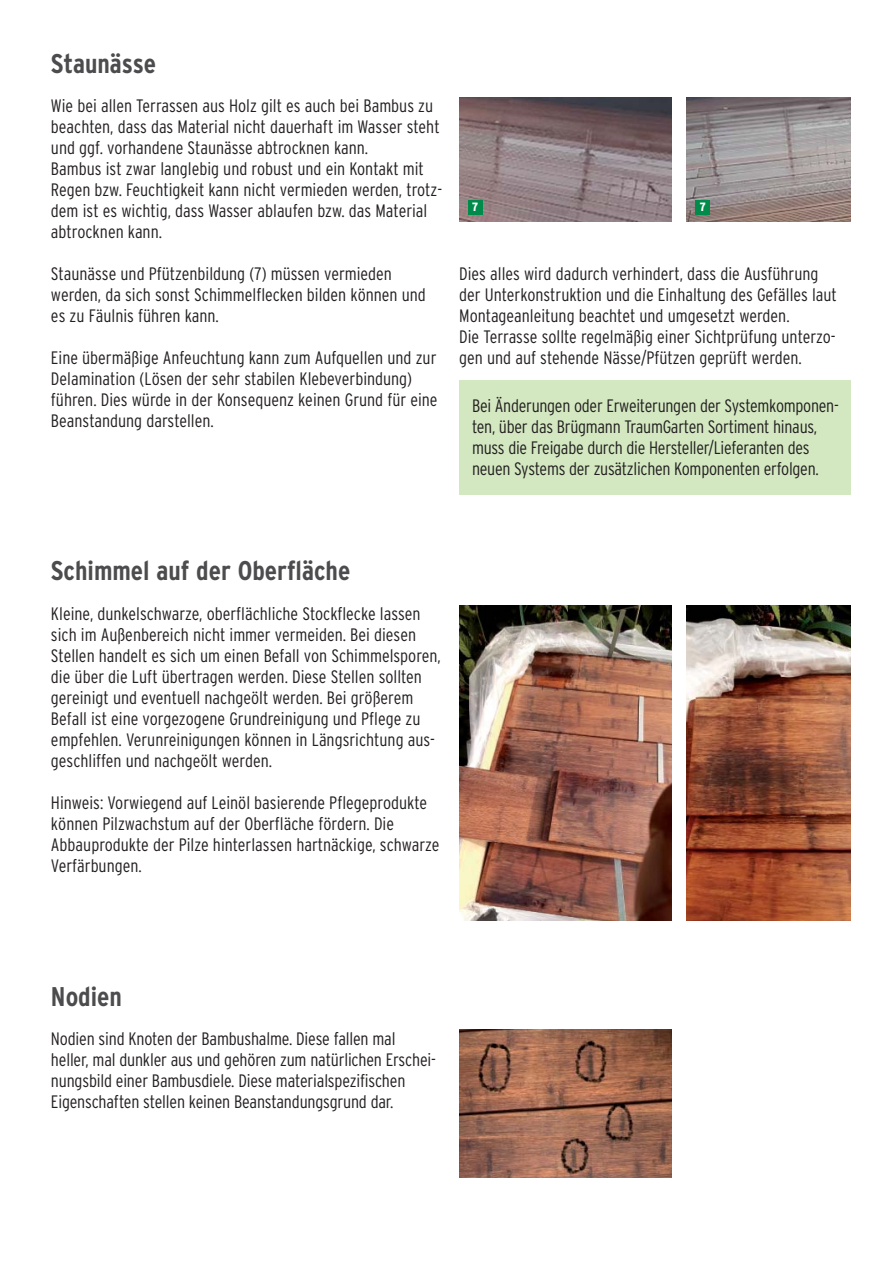
<style>
.page{position:relative;width:893px;height:1263px;background:#fff}
.page>*{position:absolute;margin:0;border:0;box-sizing:border-box;transform-origin:0 0}
.t1{font:700 27px "Interstate Condensed";color:#4c4c4e}
.t2{font:300 18px/21px "Interstate Condensed";color:#231f20}
.t3{font:900 12px "Interstate Condensed";color:#fff}
</style>
<div class="page">
<img style="left:459px;top:1029px;width:213px;height:149px">
<img style="left:459px;top:606px;width:213px;height:314px">
<img style="left:686px;top:606px;width:164px;height:314px">
<div style="left:459px;top:380px;width:391px;height:115px;background:#d3e8c1"></div>
<img style="left:459px;top:98px;width:213px;height:123px">
<img style="left:686px;top:98px;width:164px;height:123px">
<div style="left:468px;top:200px;width:15px;height:15px;background:#008b4a"></div>
<div style="left:695px;top:200px;width:15px;height:15px;background:#008b4a"></div>
<h1 class="t1" style="left:51px;top:53px;width:107px">Staunässe</h1>
<p class="t2" style="left:51px;top:97px;width:393px">Wie bei allen Terrassen aus Holz gilt es auch bei Bambus zu beachten, dass das Material nicht dauerhaft im Wasser steht und ggf. vorhandene Staunässe abtrocknen kann.<br>Bambus ist zwar langlebig und robust und ein Kontakt mit Regen bzw. Feuchtigkeit kann nicht vermieden werden, trotz&shy;dem ist es wichtig, dass Wasser ablaufen bzw. das Material abtrocknen kann.</p>
<p class="t2" style="left:51px;top:265px;width:376px">Staunässe und Pfützenbildung (7) müssen vermieden werden, da sich sonst Schimmelflecken bilden können und es zu Fäulnis fü hren kann.</p>
<p class="t2" style="left:51px;top:349px;width:388px">Eine übermäßige Anfeuchtung kann zum Aufquellen und zur Delamination (Lösen der sehr stabilen Klebeverbindung) führen. Dies würde in der Konsequenz keinen Grund für eine Beanstandung darstellen.</p>
<p class="t3" style="left:472px;top:202px;width:8px">7</p>
<p class="t3" style="left:700px;top:202px;width:8px">7</p>
<p class="t2" style="left:459px;top:264px;width:379px">Dies alles wird dadurch verhindert, dass die Ausführung der Unterkonstruktion und die Einhaltung des Gefälles laut Montageanleitung beachtet und umgesetzt werden.<br>Die Terrasse sollte regelmäßig einer Sichtprüfung unterzo&shy;gen und auf stehende Nässe/Pfützen geprüft werden.</p>
<p class="t2" style="left:472px;top:396px;width:368px">Bei Änderungen oder Erweiterungen der Systemkompo nen&shy;ten, über das Brügmann TraumGarten Sortiment hinaus, muss die Freigabe durch die Hersteller/Lieferanten des neuen Systems der zusätzlichen Komponenten erfolgen.</p>
<h1 class="t1" style="left:51px;top:561px;width:301px">Schimmel auf der Oberfläche</h1>
<p class="t2" style="left:51px;top:605px;width:391px">Kleine, dunkelschwarze, oberflächliche Stockflecke lassen sich im Außenbereich nicht immer vermeiden. Bei diesen Stellen handelt es sich um einen Befall von Schimmelsporen, die über die Luft übertragen werden. Diese Stellen sollten gereinigt und eventuell nachgeölt werden. Bei größerem Befall ist eine vorgezogene Grundreinigung und Pflege zu empfehlen. Verunreinigungen können in Längsrichtung aus&shy;geschliffen und nachgeölt werden.</p>
<p class="t2" style="left:51px;top:794px;width:390px">Hinweis: Vorwiegend auf Leinöl basierende Pflegeprodukte können Pilzwachstum auf der Oberfläche fördern. Die Abbauprodukte der Pilze hinterlassen hartnäckige, schwarze Verfärbungen.</p>
<h1 class="t1" style="left:51px;top:986px;width:73px">Nodien</h1>
<p class="t2" style="left:51px;top:1030px;width:386px">Nodien sind Knoten der Bambushalme. Diese fallen mal heller, mal dunkler aus und gehören zum natürlichen Erschei&shy;nungsbild einer Bambusdiele. Diese materialspezifischen Eigenschaften stellen keinen Beanstandungsgrund dar.</p>
</div>
